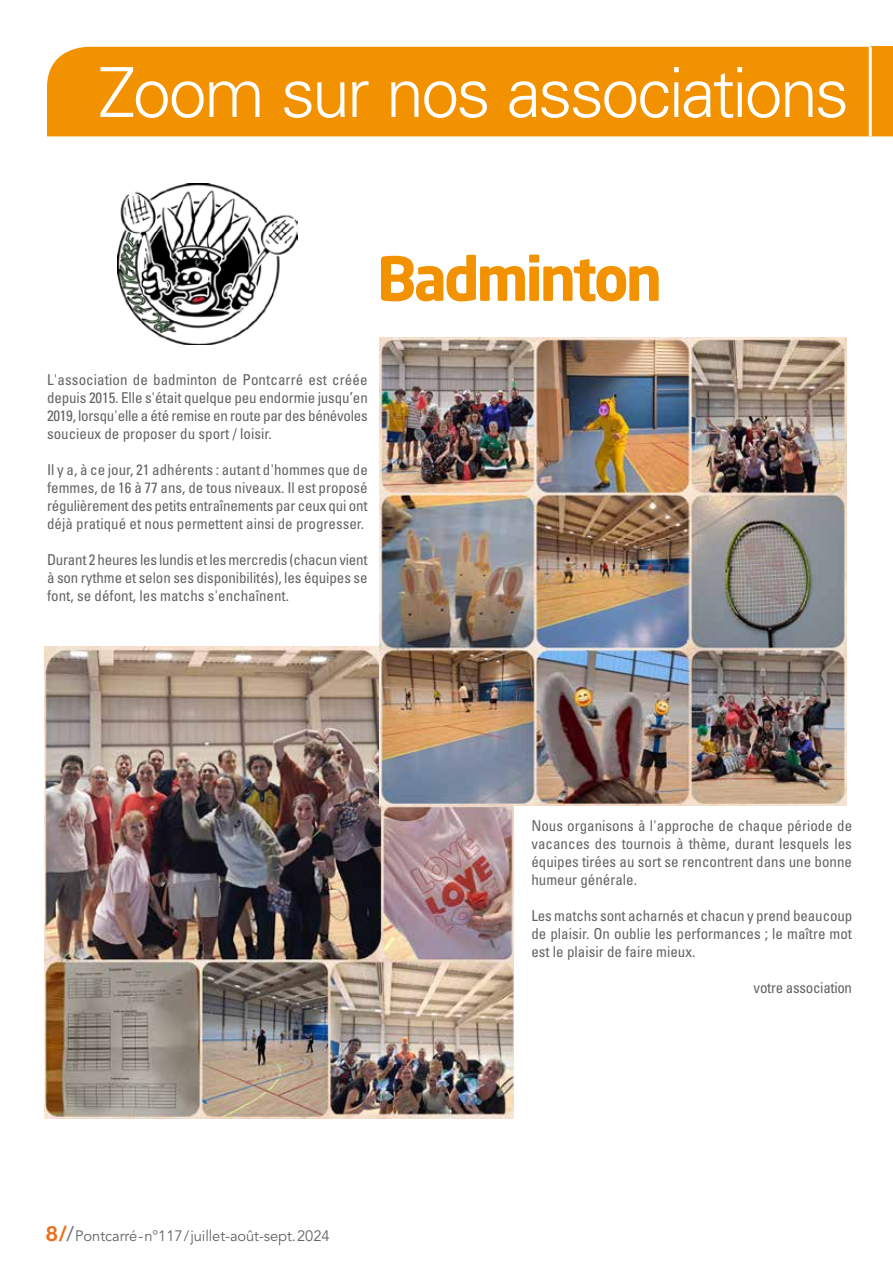
<style>
.page{position:relative;width:893px;height:1263px;background:#fff}
.page>*{position:absolute;margin:0;border:0;box-sizing:border-box;transform-origin:0 0}
.t1{font:300 69px "Univers LT Std";letter-spacing:-.04em;color:#fff}
.t2{font:700 60px "Neo Sans Std";letter-spacing:-.05em;color:#f39200}
.t3{font:condensed 15px/18px "Univers LT Std";color:#646363;text-align:justify}
.t4{font:15px "Avenir LT Std";letter-spacing:-.005em;color:#646363}
.t5{font:condensed 15px "Univers LT Std";letter-spacing:-.02em;color:#646363}
.s1{font-family:"Helvetica Neue LT Std";font-weight:700;font-size:21px;color:#ec6f1c}
.s2{font-size:21px}
</style>
<div class="page">
<div style="left:47px;top:47px;width:846px;height:89px;background:#f39200"></div>
<img style="left:117px;top:183px;width:180px;height:161px">
<hr style="left:869px;top:47px;width:3px;height:89px;background:#fff">
<img style="left:44px;top:646px;width:470px;height:473px">
<img style="left:379px;top:337px;width:467px;height:468px">
<h1 class="t1" style="left:98px;top:51px;width:753px">Zoom sur nos associations</h1>
<h2 class="t2" style="left:377px;top:240px;width:287px">Badminton</h2>
<p class="t3" style="left:47px;top:370px;width:322px">L'association de badminton de Pontcarré est créée depuis 2015. Elle s'était quelque peu endormie jusqu’en 2019, lorsqu'elle a été remise en route par des bénévoles soucieux de proposer du sport / loisir.</p>
<p class="t3" style="left:47px;top:460px;width:322px">Il y a, à ce jour, 21 adhérents : autant d'hommes que de femmes, de 16 à 77 ans, de tous niveaux. Il est proposé régulièrement des petits entraînements par ceux qui ont déjà pratiqué et nous permettent ainsi de progresser.</p>
<p class="t3" style="left:47px;top:550px;width:322px">Durant 2 heures les lundis et les mercredis (chacun vient à son rythme et selon ses disponibilités), les équipes se font, se défont, les matchs s'enchaînent.</p>
<p class="t3" style="left:531px;top:817px;width:322px">Nous organisons à l'approche de chaque période de vacances des tournois à thème, durant lesquels les équipes tirées au sort se rencontrent dans une bonne humeur générale.</p>
<p class="t3" style="left:531px;top:907px;width:322px">Les matchs sont acharnés et chacun y prend beaucoup de plaisir. On oublie les performances ; le maître mot est le plaisir de faire mieux.</p>
<p class="t5" style="left:754px;top:978px;width:100px">votre association</p>
<p class="t4" style="left:46px;top:1227px;width:285px"><span class="s1">8 /</span><span class="s2">/</span> Pontcarré - n°117 / juillet-août-sept. 2024</p>
</div>
